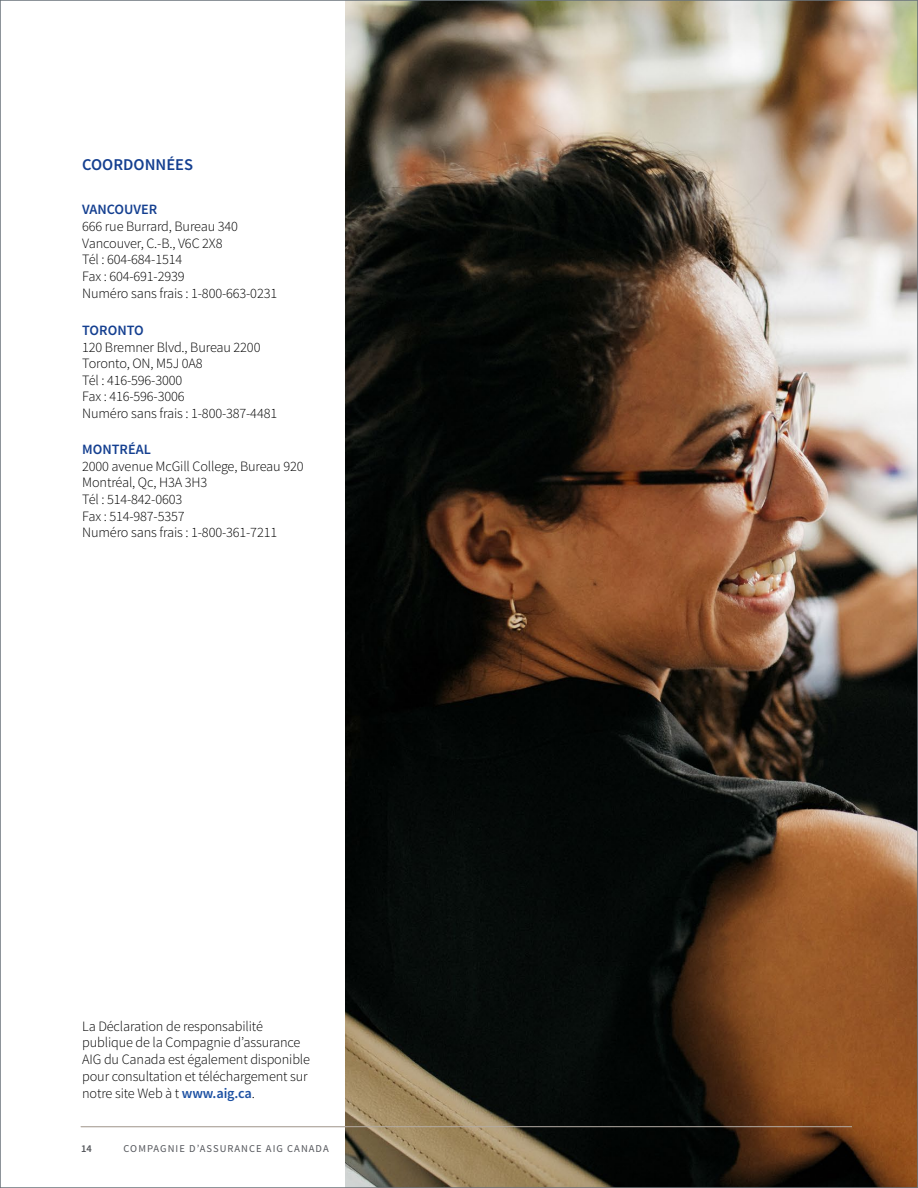
<style>
.page{position:relative;width:918px;height:1188px;background:#fff}
.page>*{position:absolute;margin:0;border:0;box-sizing:border-box;transform-origin:0 0}
.t1{font:600 16.5px "Source Sans Pro";color:#143f90}
.t2{font:300 14.25px/16.6px "Source Sans Pro";letter-spacing:-.01em;color:#000}
.t3{font:600 14.25px "Source Sans Pro";color:#143f90}
.t4{font:10.5px "Source Sans Pro";letter-spacing:.1em;color:#54565b}
.t5{font:600 10.5px "Source Sans Pro";color:#54565b}
.s1{font-weight:600;color:#1d51a3}
</style>
<div class="page">
<img style="left:80px;top:2px;width:836px;height:1184px">
<p class="t1" style="left:82px;top:154px;width:112px">COORDONNÉES</p>
<p class="t3" style="left:82px;top:201px;width:77px">VANCOUVER</p>
<p class="t2" style="left:82px;top:218px;width:196px">666 rue Burrard, Bureau 340<br>Vancouver, C.-B., V6C 2X8<br>Tél : 604-684-1514<br>Fax : 604-691-2939<br>Numéro sans frais : 1-800-663-0231</p>
<p class="t3" style="left:82px;top:321px;width:63px">TORONTO</p>
<p class="t2" style="left:82px;top:339px;width:196px">120 Bremner Blvd., Bureau 2200<br>Toronto, ON, M5J 0A8<br>Tél : 416-596-3000<br>Fax : 416-596-3006<br>Numéro sans frais : 1-800-387-4481</p>
<p class="t3" style="left:82px;top:440px;width:70px">MONTRÉAL</p>
<p class="t2" style="left:82px;top:458px;width:223px">2000 avenue McGill College, Bureau 920<br>Montréal, Qc, H3A 3H3<br>Tél : 514-842-0603<br>Fax : 514-987-5357<br>Numéro sans frais : 1-800-361-7211</p>
<p class="t2" style="left:82px;top:1018px;width:229px">La Déclaration de responsabilité publique de la Compagnie d’assurance AIG du Canada est également disponible pour consultation et téléchargement sur notre site Web à t <span class="s1">www.aig.ca</span>.</p>
<p class="t5" style="left:81px;top:1142px;width:12px">14</p>
<p class="t4" style="left:124px;top:1142px;width:207px">COMPAGNIE D’ASSURANCE AIG CANADA</p>
</div>
